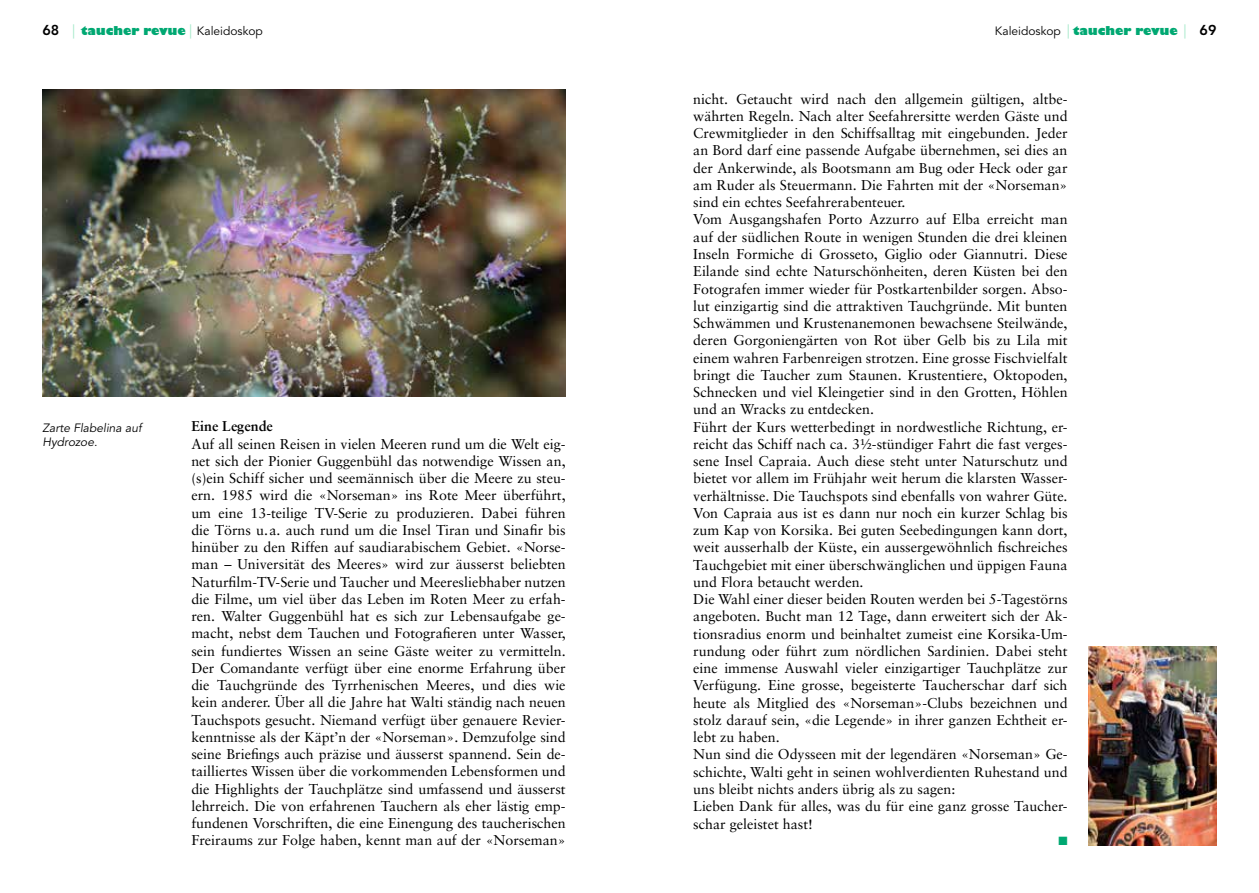
<style>
.page{position:relative;width:1259px;height:893px;background:#fff}
.page>*{position:absolute;margin:0;border:0;box-sizing:border-box;transform-origin:0 0}
.t1{font:14.25px/17.2px "Sabon";color:#000;text-align:justify}
.t2{font:700 14.25px "Sabon";color:#000}
.t3{font:800 12px "Gill Sans";color:#00a872}
.t4{font:italic 12px/14.2px "Avenir";color:#000}
.t5{font:12px "Zapf Dingbats";color:#00a872}
.s1{font-family:"Avenir";font-size:14.25px;color:#000}
.s2{font-family:"Avenir";font-weight:400;font-size:14.25px;color:#a3e8c8}
.s3{font-family:"Avenir";font-weight:400;color:#000}
</style>
<div class="page">
<img style="left:43px;top:89px;width:523px;height:308px">
<img style="left:1089px;top:647px;width:127px;height:198px">
<p class="t3" style="left:43px;top:23px;width:222px"><span class="s1">68</span> <span class="s2">|</span> taucher revue <span class="s2">|</span> <span class="s3">Kaleidoskop</span></p>
<p class="t3" style="left:995px;top:23px;width:223px"><span class="s3">Kaleidoskop</span> <span class="s2">|</span> taucher revue <span class="s2">|</span> <span class="s1">69</span></p>
<p class="t4" style="left:43px;top:421px;width:101px">Zarte Flabelina auf<br>Hydrozoe.</p>
<p class="t2" style="left:191px;top:417px;width:83px">Eine Legende</p>
<p class="t1" style="left:191px;top:435px;width:376px">Auf all seinen Reisen in vielen Meeren rund um die Welt eig&shy;net sich der Pionier Guggenbühl das notwendige Wissen an, (s)ein Schiff sicher und seemännisch über die Meere zu steu&shy;ern. 1985 wird die «Norseman» ins Rote Meer überführt, um eine 13-teilige TV-Serie zu produzieren. Dabei führen die Törns u.a. auch rund um die Insel Tiran und Sinafir bis hinüber zu den Riffen auf saudiarabischem Gebiet. «Norse&shy;man – Universität des Meeres» wird zur äusserst beliebten Naturfilm-TV-Serie und Taucher und Meeresliebhaber nutzen die Filme, um viel über das Leben im Roten Meer zu erfah&shy;ren. Walter Guggenbühl hat es sich zur Lebensaufgabe ge&shy;macht, nebst dem Tauchen und Fotografieren unter Wasser, sein fundiertes Wissen an seine Gäste weiter zu vermitteln.<br>Der Comandante verfügt über eine enorme Erfahrung über die Tauchgründe des Tyrrhenischen Meeres, und dies wie kein anderer. Über all die Jahre hat Walti ständig nach neuen Tauchspots gesucht. Niemand verfügt über genauere Revier&shy;kenntnisse als der Käpt’n der «Norseman». Demzufolge sind seine Briefings auch präzise und äusserst spannend. Sein de&shy;tailliertes Wissen über die vorkommenden Lebensformen und die Highlights der Tauchplätze sind umfassend und äusserst lehrreich. Die von erfahrenen Tauchern als eher lästig emp&shy;fundenen Vorschriften, die eine Einengung des taucherischen Freiraums zur Folge haben, kennt man auf der «Norseman»</p>
<p class="t1" style="left:693px;top:90px;width:376px;text-align:left">nicht. Getaucht wird nach den allgemein gültigen, altbe&shy;währten Regeln. Nach alter Seefahrersitte werden Gäste und Crewmitglieder in den Schiffsalltag mit eingebunden. Jeder an Bord darf eine passende Aufgabe übernehmen, sei dies an der Ankerwinde, als Bootsmann am Bug oder Heck oder gar am Ruder als Steuermann. Die Fahrten mit der «Norseman» sind ein echtes Seefahrerabenteuer.<br>Vom Ausgangshafen Porto Azzurro auf Elba erreicht man auf der südlichen Route in wenigen Stunden die drei kleinen Inseln Formiche di Grosseto, Giglio oder Giannutri. Diese Eilande sind echte Naturschönheiten, deren Küsten bei den Fotografen immer wieder für Postkartenbilder sorgen. Abso&shy;lut einzigartig sind die attraktiven Tauchgründe. Mit bunten Schwämmen und Krustenanemonen bewachsene Steilwände, deren Gorgoniengärten von Rot über Gelb bis zu Lila mit einem wahren Farbenreigen strotzen. Eine grosse Fischvielfalt bringt die Taucher zum Staunen. Krustentiere, Oktopoden, Schnecken und viel Kleingetier sind in den Grotten, Höhlen und an Wracks zu entdecken.<br>Führt der Kurs wetterbedingt in nordwestliche Richtung, er&shy;reicht das Schiff nach ca. 3½-stündiger Fahrt die fast verges&shy;sene Insel Capraia. Auch diese steht unter Naturschutz und bietet vor allem im Frühjahr weit herum die klarsten Wasser&shy;verhältnisse. Die Tauchspots sind ebenfalls von wahrer Güte.<br>Von Capraia aus ist es dann nur noch ein kurzer Schlag bis zum Kap von Korsika. Bei guten Seebedingungen kann dort, weit ausserhalb der Küste, ein aussergewöhnlich fischreiches Tauchgebiet mit einer überschwänglichen und üppigen Fauna und Flora betaucht werden.<br>Die Wahl einer dieser beiden Routen werden bei 5-Tagestörns angeboten. Bucht man 12 Tage, dann erweitert sich der Ak&shy;tionsradius enorm und beinhaltet zumeist eine Korsika-Um&shy;rundung oder führt zum nördlichen Sardinien. Dabei steht eine immense Auswahl vieler einzigartiger Tauchplätze zur Verfügung. Eine grosse, begeisterte Taucherschar darf sich heute als Mitglied des «Norseman»-Clubs bezeichnen und stolz darauf sein, «die Legende» in ihrer ganzen Echtheit er&shy;lebt zu haben.<br>Nun sind die Odysseen mit der legendären «Norseman» Ge&shy;schichte, Walti geht in seinen wohlverdienten Ruhestand und uns bleibt nichts anders übrig als zu sagen:<br>Lieben Dank für alles, was du für eine ganz grosse Taucher&shy;schar geleistet hast!</p>
<p class="t5" style="left:1058px;top:835px;width:11px">■</p>
</div>
